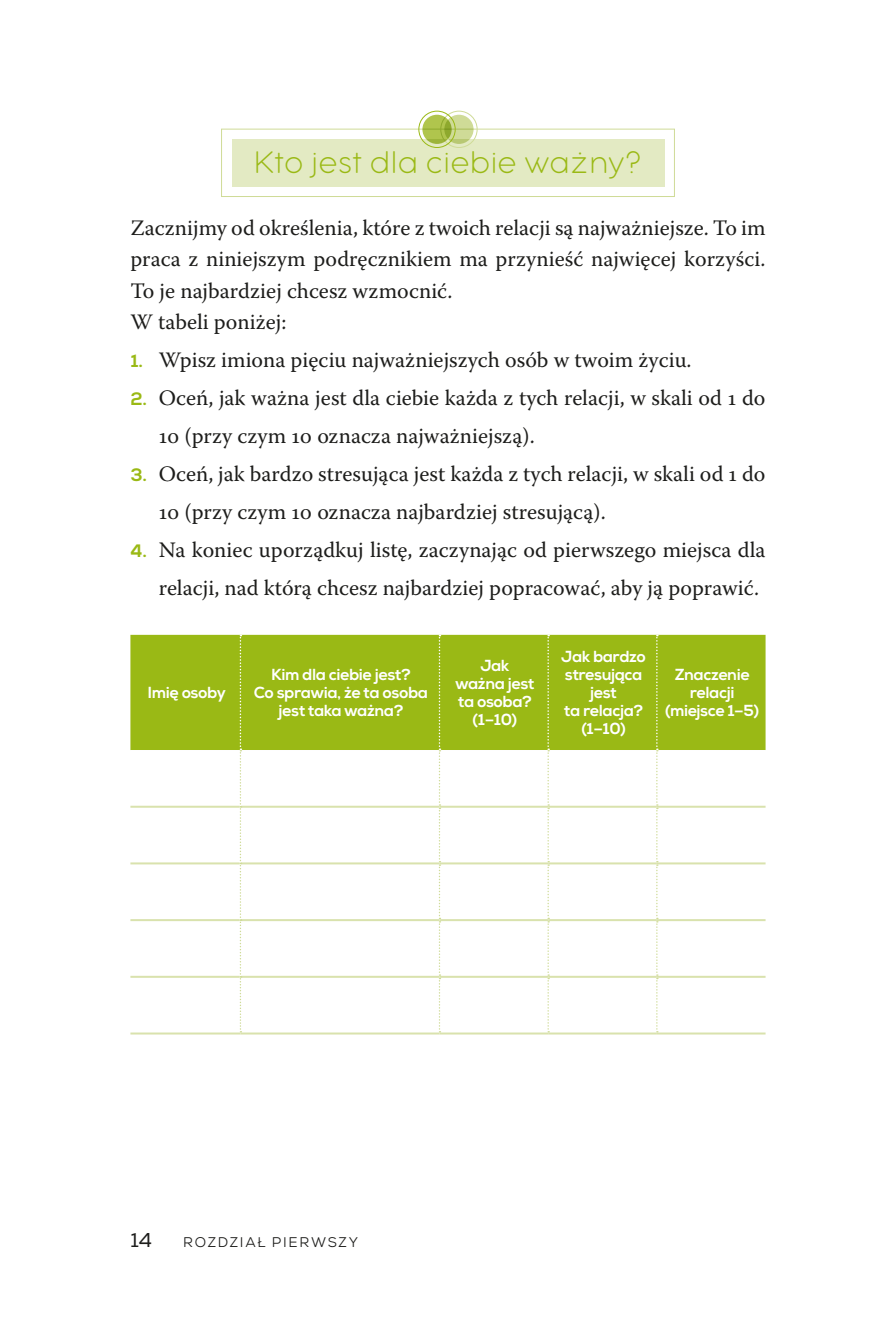
<style>
.page{position:relative;width:896px;height:1321px;background:#fff}
.page>*{position:absolute;margin:0;border:0;box-sizing:border-box;transform-origin:0 0}
.Frame_1{font:200 34px "Aristotelica Text";color:#9ab915}
.TXT_niewcięty{font:22px/38px "Warnock Pro";color:#1d1d1b}
.t1{font:20px "Nexa";color:#1d1d1b}
.Table_header{font:16px/18px "Nexa X Bold";letter-spacing:-.025em;color:#fff;text-align:center}
.t2{font:14px "Nexa";letter-spacing:.125em;color:#1d1d1b}
.s1{font-family:"Nexa X Bold";font-size:18px;color:#9ab915}
</style>
<div class="page">
<div style="left:231px;top:139px;width:433px;height:48px;background:#e3eac3"></div>
<div style="left:221px;top:129px;width:454px;height:68px;border:1px solid #cfdb97"></div>
<svg style="left:444px;top:115px;width:29px;height:29px"></svg>
<div style="left:440px;top:111px;width:37px;height:37px;border:1px solid #cfdb97;border-radius:50%"></div>
<svg style="left:422px;top:115px;width:30px;height:29px"></svg>
<div style="left:418px;top:111px;width:37px;height:37px;border:1px solid #9ab915;border-radius:50%"></div>
<div style="left:130px;top:635px;width:635px;height:115px;background:#9ab915"></div>
<svg style="left:130px;top:750px;width:635px;height:282px"></svg>
<hr style="left:130px;top:806px;width:110px;height:2px;background:#d9e2ad">
<hr style="left:241px;top:806px;width:198px;height:2px;background:#d9e2ad">
<hr style="left:439px;top:806px;width:109px;height:2px;background:#d9e2ad">
<hr style="left:548px;top:806px;width:109px;height:2px;background:#d9e2ad">
<hr style="left:657px;top:806px;width:108px;height:2px;background:#d9e2ad">
<hr style="left:130px;top:862px;width:110px;height:2px;background:#d9e2ad">
<hr style="left:241px;top:862px;width:198px;height:2px;background:#d9e2ad">
<hr style="left:439px;top:862px;width:109px;height:2px;background:#d9e2ad">
<hr style="left:548px;top:862px;width:109px;height:2px;background:#d9e2ad">
<hr style="left:657px;top:862px;width:108px;height:2px;background:#d9e2ad">
<hr style="left:130px;top:919px;width:110px;height:2px;background:#d9e2ad">
<hr style="left:241px;top:919px;width:198px;height:2px;background:#d9e2ad">
<hr style="left:439px;top:919px;width:109px;height:2px;background:#d9e2ad">
<hr style="left:548px;top:919px;width:109px;height:2px;background:#d9e2ad">
<hr style="left:657px;top:919px;width:108px;height:2px;background:#d9e2ad">
<hr style="left:130px;top:976px;width:110px;height:2px;background:#d9e2ad">
<hr style="left:241px;top:976px;width:198px;height:2px;background:#d9e2ad">
<hr style="left:439px;top:976px;width:109px;height:2px;background:#d9e2ad">
<hr style="left:548px;top:976px;width:109px;height:2px;background:#d9e2ad">
<hr style="left:657px;top:976px;width:108px;height:2px;background:#d9e2ad">
<hr style="left:130px;top:1032px;width:110px;height:2px;background:#d9e2ad">
<hr style="left:240px;top:1032px;width:199px;height:2px;background:#d9e2ad">
<hr style="left:439px;top:1032px;width:109px;height:2px;background:#d9e2ad">
<hr style="left:548px;top:1032px;width:109px;height:2px;background:#d9e2ad">
<hr style="left:657px;top:1032px;width:108px;height:2px;background:#d9e2ad">
<svg style="left:547px;top:635px;width:2px;height:397px"></svg>
<svg style="left:656px;top:635px;width:2px;height:397px"></svg>
<svg style="left:439px;top:635px;width:1px;height:397px"></svg>
<svg style="left:240px;top:635px;width:1px;height:397px"></svg>
<p class="Frame_1" style="left:253px;top:144px;width:390px">Kto jest dla ciebie ważny?</p>
<p class="TXT_niewcięty" style="left:130px;top:212px;width:637px;line-height:31.2px;text-align:justify">Zacznijmy od określenia, które z twoich relacji są najważniejsze. To im praca z niniejszym podręcznikiem ma przynieść najwięcej korzyści.<br>To je najbardziej chcesz wzmocnić.</p>
<p class="TXT_niewcięty" style="left:130px;top:302px;width:157px">W tabeli poniżej:</p>
<p class="TXT_niewcięty" style="left:130px;top:340px;width:563px"><span class="s1">1.</span> Wpisz imiona pięciu najważniejszych osób w twoim życiu.</p>
<p class="TXT_niewcięty" style="left:159px;top:378px;width:608px;text-indent:-28px"><span class="s1">2.</span> Oceń, jak ważna jest dla ciebie każda z tych relacji, w skali od 1 do<br>10 (przy czym 10 oznacza najważniejszą).</p>
<p class="TXT_niewcięty" style="left:159px;top:454px;width:608px;text-indent:-28px"><span class="s1">3.</span> Oceń, jak bardzo stresująca jest każda z tych relacji, w skali od 1 do<br>10 (przy czym 10 oznacza najbardziej stresującą).</p>
<p class="TXT_niewcięty" style="left:130px;top:530px;width:636px;text-align:right"><span class="s1">4.</span> Na koniec uporządkuj listę, zaczynając od pierwszego miejsca dla relacji, nad którą chcesz najbardziej popracować, aby ją poprawić.</p>
<p class="Table_header" style="left:148px;top:684px;width:80px">Imię osoby</p>
<p class="Table_header" style="left:271px;top:666px;width:141px">Kim dla ciebie jest?</p>
<p class="Table_header" style="left:254px;top:684px;width:176px">Co sprawia, że ta osoba jest taka ważna?</p>
<p class="Table_header" style="left:455px;top:657px;width:81px">Jak ważna jest ta osoba?</p>
<p class="Table_header" style="left:473px;top:711px;width:46px">(1–10)</p>
<p class="Table_header" style="left:561px;top:648px;width:86px">Jak bardzo</p>
<p class="Table_header" style="left:565px;top:666px;width:79px">stresująca</p>
<p class="Table_header" style="left:564px;top:684px;width:81px">jest<br>ta relacja?</p>
<p class="Table_header" style="left:581px;top:720px;width:46px">(1–10)</p>
<p class="Table_header" style="left:675px;top:666px;width:76px">Znaczenie</p>
<p class="Table_header" style="left:690px;top:684px;width:46px">relacji</p>
<p class="Table_header" style="left:665px;top:702px;width:96px">(miejsce 1–5)</p>
<p class="t1" style="left:130px;top:1228px;width:23px">14</p>
<p class="t2" style="left:183px;top:1233px;width:176px">ROZDZIAŁ PIERWSZY</p>
</div>
